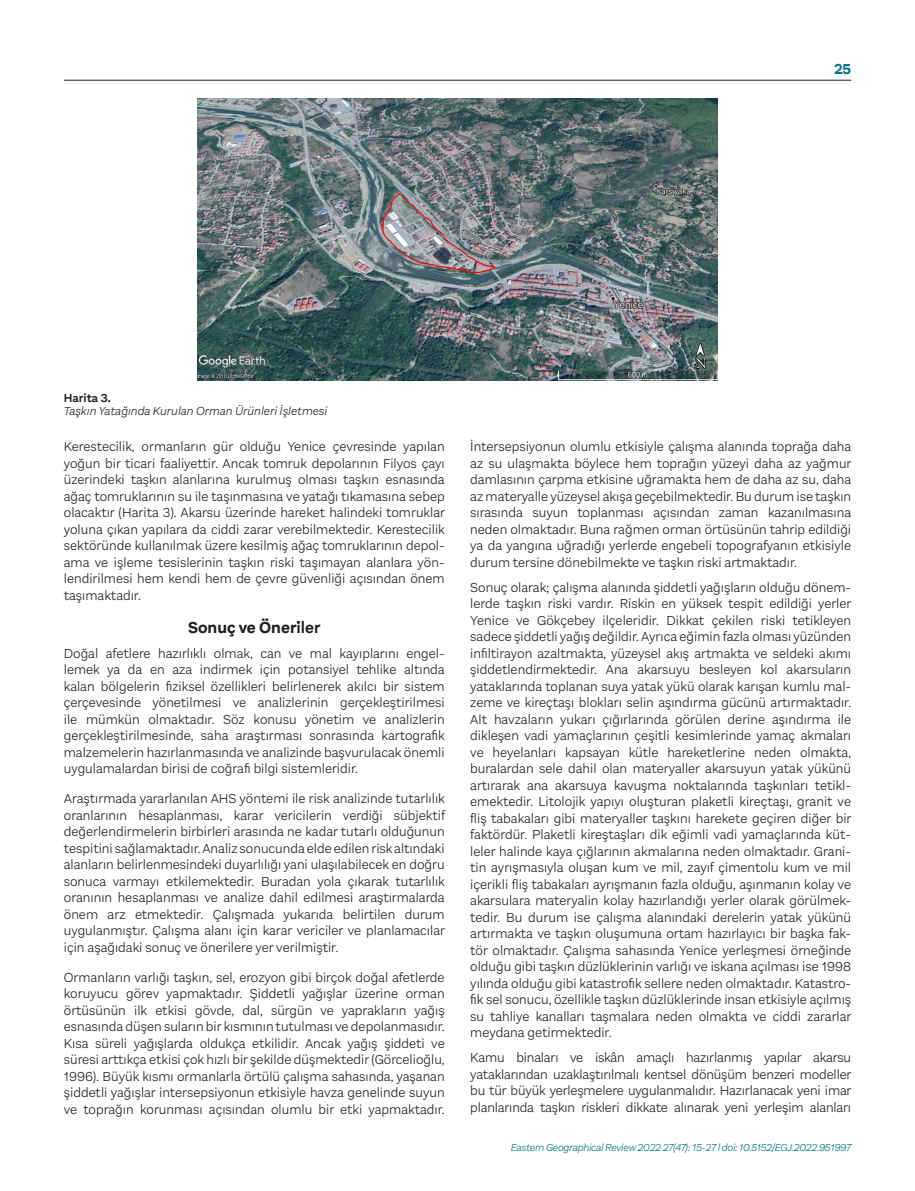
<style>
.page{position:relative;width:915px;height:1191px;background:#fff}
.page>*{position:absolute;margin:0;border:0;box-sizing:border-box;transform-origin:0 0}
.t1{font:700 16.5px "Aestetico";color:#231f20}
.t2{font:700 15px "Aestetico";color:#007581}
.t3{font:300 13.5px/16.5px "Aestetico";color:#231f20;text-align:justify}
.t4{font:italic 300 12px "Aestetico";color:#231f20}
.t5{font:600 12px "Aestetico";color:#231f20}
.t6{font:italic 300 10.5px "Aestetico";letter-spacing:-.025em;color:#007581}
.s1{font-weight:600}
</style>
<div class="page">
<hr style="left:64px;top:80px;width:786px;height:1px;background:#231f20">
<img style="left:198px;top:99px;width:518px;height:282px">
<p class="t2" style="left:833px;top:60px;width:19px">25</p>
<p class="t5" style="left:64px;top:391px;width:48px">Harita 3.</p>
<p class="t4" style="left:64px;top:405px;width:265px">Taşkın Yatağında Kurulan Orman Ürünleri İşletmesi</p>
<p class="t3" style="left:64px;top:438px;width:382px">Kerestecilik, ormanların gür olduğu Yenice çevresinde yapılan yoğun bir ticari faaliyettir. Ancak tomruk depolarının Filyos çayı üzerindeki taşkın alanlarına kurulmuş olması taşkın esnasında ağaç tomruklarının su ile taşınmasına ve yatağı tıkamasına sebep olacaktır (Harita 3). Akarsu üzerinde hareket halindeki tomruklar yoluna çıkan yapılara da ciddi zarar verebilmektedir. Kerestecilik sektöründe kullanılmak üzere kesilmiş ağaç tomruklarının depol&shy;ama ve işleme tesislerinin taşkın riski taşımayan alanlara yön&shy;lendirilmesi hem kendi hem de çevre güvenliği açısından önem taşımaktadır.</p>
<p class="t1" style="left:188px;top:617px;width:134px">Sonuç ve Öner<span class="s1">i̇ler</span></p>
<p class="t3" style="left:64px;top:645px;width:382px">Doğal afetlere hazırlıklı olmak, can ve mal kayıplarını engel&shy;lemek ya da en aza indirmek için potansiyel tehlike altında kalan bölgelerin fiziksel özellikleri belirlenerek akılcı bir sistem çerçevesinde yönetilmesi ve analizlerinin gerçekleştirilmesi ile mümkün olmaktadır. Söz konusu yönetim ve analizlerin gerçekleştirilmesinde, saha araştırması sonrasında kartografik malzemelerin hazırlanmasında ve analizinde başvurulacak önemli uygulamalardan birisi de coğrafi bilgi sistemleridir.</p>
<p class="t3" style="left:64px;top:790px;width:382px">Araştırmada yararlanılan AHS yöntemi ile risk analizinde tutarlılık oranlarının hesaplanması, karar vericilerin verdiği sübjektif değerlendirmelerin birbirleri arasında ne kadar tutarlı olduğunun tespitini sağlamaktadır. Analiz sonucunda elde edilen risk altındaki alanların belirlenmesindeki duyarlılığı yani ulaşılabilecek en doğru sonuca varmayı etkilemektedir. Buradan yola çıkarak tutarlılık oranının hesaplanması ve analize dahil edilmesi araştırmalarda önem arz etmektedir. Çalışmada yukarıda belirtilen durum uygulanmıştır. Çalışma alanı için karar vericiler ve planlamacılar için aşağıdaki sonuç ve önerilere yer verilmiştir.</p>
<p class="t3" style="left:64px;top:969px;width:382px">Ormanların varlığı taşkın, sel, erozyon gibi birçok doğal afetlerde koruyucu görev yapmaktadır. Şiddetli yağışlar üzerine orman örtüsünün ilk etkisi gövde, dal, sürgün ve yaprakların yağış esnasında düşen suların bir kısmının tutulması ve depolanmasıdır.<br>Kısa süreli yağışlarda oldukça etkilidir. Ancak yağış şiddeti ve süresi arttıkça etkisi çok hızlı bir şekilde düşmektedir (Görcelioğlu, 1996). Büyük kısmı ormanlarla örtülü çalışma sahasında, yaşanan şiddetli yağışlar intersepsiyonun etkisiyle havza genelinde suyun ve toprağın korunması açısından olumlu bir etki yapmaktadır.</p>
<p class="t3" style="left:470px;top:438px;width:382px">İntersepsiyonun olumlu etkisiyle çalışma alanında toprağa daha az su ulaşmakta böylece hem toprağın yüzeyi daha az yağmur damlasının çarpma etkisine uğramakta hem de daha az su, daha az materyalle yüzeysel akışa geçebilmektedir. Bu durum ise taşkın sırasında suyun toplanması açısından zaman kazanılmasına neden olmaktadır. Buna rağmen orman örtüsünün tahrip edildiği ya da yangına uğradığı yerlerde engebeli topografyanın etkisiyle durum tersine dönebilmekte ve taşkın riski artmaktadır.</p>
<p class="t3" style="left:470px;top:579px;width:382px">Sonuç olarak; çalışma alanında şiddetli yağışların olduğu dönem&shy;lerde taşkın riski vardır. Riskin en yüksek tespit edildiği yerler Yenice ve Gökçebey ilçeleridir. Dikkat çekilen riski tetikleyen sadece şiddetli yağış değildir. Ayrıca eğimin fazla olması yüzünden infiltirayon azaltmakta, yüzeysel akış artmakta ve seldeki akımı şiddetlendirmektedir. Ana akarsuyu besleyen kol akarsuların yataklarında toplanan suya yatak yükü olarak karışan kumlu mal&shy;zeme ve kireçtaşı blokları selin aşındırma gücünü artırmaktadır.<br>Alt havzaların yukarı çığırlarında görülen derine aşındırma ile dikleşen vadi yamaçlarının çeşitli kesimlerinde yamaç akmaları ve heyelanları kapsayan kütle hareketlerine neden olmakta, buralardan sele dahil olan materyaller akarsuyun yatak yükünü artırarak ana akarsuya kavuşma noktalarında taşkınları tetikl&shy;emektedir. Litolojik yapıyı oluşturan plaketli kireçtaşı, granit ve fliş tabakaları gibi materyaller taşkını harekete geçiren diğer bir faktördür. Plaketli kireştaşları dik eğimli vadi yamaçlarında küt&shy;leler halinde kaya çığlarının akmalarına neden olmaktadır. Grani&shy;tin ayrışmasıyla oluşan kum ve mil, zayıf çimentolu kum ve mil içerikli fliş tabakaları ayrışmanın fazla olduğu, aşınmanın kolay ve akarsulara materyalin kolay hazırlandığı yerler olarak görülmek&shy;tedir. Bu durum ise çalışma alanındaki derelerin yatak yükünü artırmakta ve taşkın oluşumuna ortam hazırlayıcı bir başka fak&shy;tör olmaktadır. Çalışma sahasında Yenice yerleşmesi örneğinde olduğu gibi taşkın düzlüklerinin varlığı ve iskana açılması ise 1998 yılında olduğu gibi katastrofik sellere neden olmaktadır. Katastro&shy;fik sel sonucu, özellikle taşkın düzlüklerinde insan etkisiyle açılmış su tahliye kanalları taşmalara neden olmakta ve ciddi zararlar meydana getirmektedir.</p>
<p class="t3" style="left:470px;top:1049px;width:382px">Kamu binaları ve iskân amaçlı hazırlanmış yapılar akarsu yataklarından uzaklaştırılmalı kentsel dönüşüm benzeri modeller bu tür büyük yerleşmelere uygulanmalıdır. Hazırlanacak yeni imar planlarında taşkın riskleri dikkate alınarak yeni yerleşim alanları</p>
<p class="t6" style="left:510px;top:1141px;width:342px">Eastern Geographical Review 2022 27(47): 15-27 l doi: 10.5152/EGJ.2022.951997</p>
</div>
